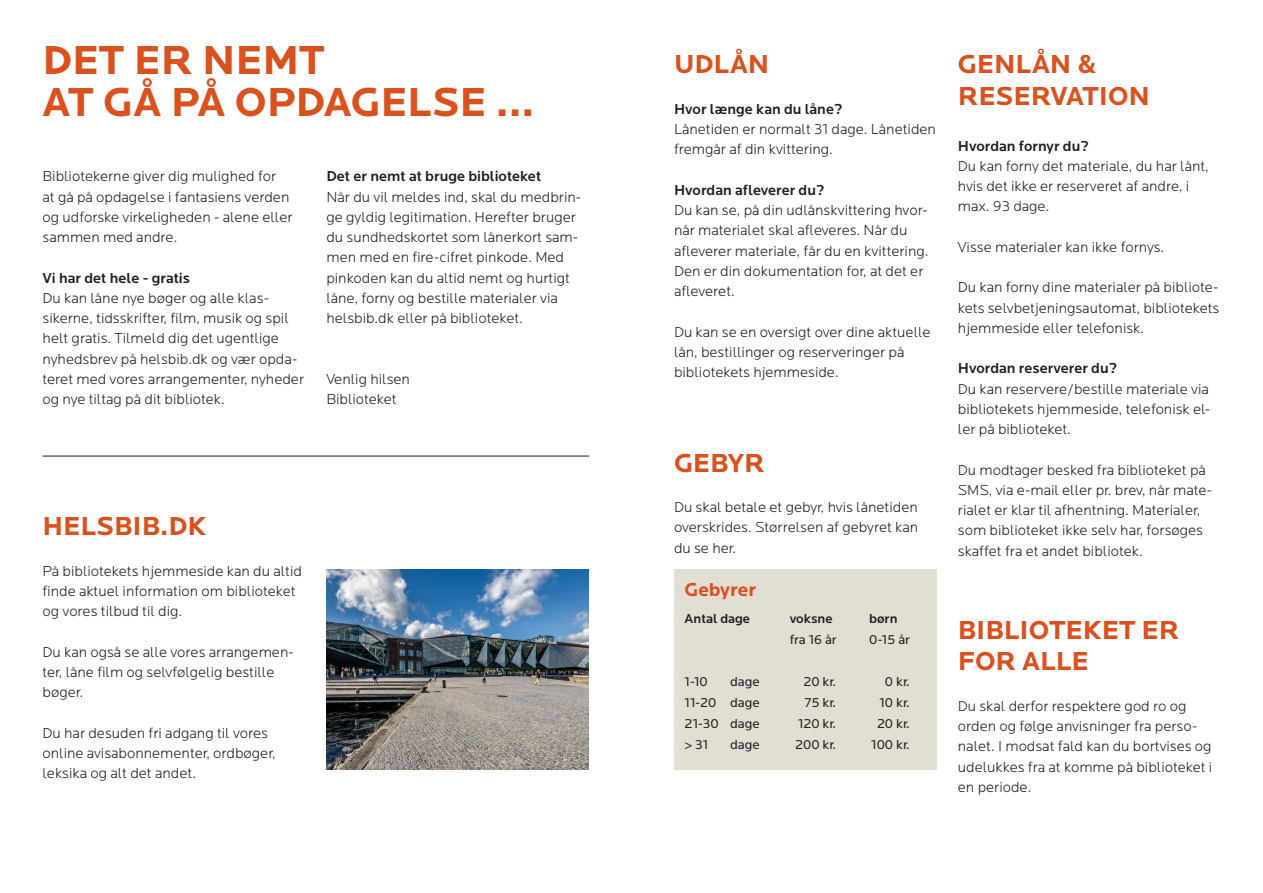
<style>
.page{position:relative;width:1263px;height:893px;background:#fff}
.page>*{position:absolute;margin:0;border:0;box-sizing:border-box;transform-origin:0 0}
.Overskrift_lille{font:700 42px "Locator";color:#da511d}
.t1{font:700 27px/31.5px "Locator";color:#da511d}
.t2{font:700 19.5px "Locator";color:#da511d}
.t3{font:300 15px/20.2px "Locator";color:#231f20}
.t4{font:500 15px "Locator";color:#231f20}
.t5{font:13.5px "Locator";color:#231f20}
.t6{font:500 13.5px "Locator";color:#231f20}
</style>
<div class="page">
<div style="left:674px;top:569px;width:262px;height:200px;background:#e3ded4"></div>
<hr style="left:43px;top:456px;width:546px;height:1px;background:#231f20">
<img style="left:326px;top:569px;width:263px;height:200px">
<p class="Overskrift_lille" style="left:43px;top:36px;width:284px">DET ER NEMT</p>
<p class="Overskrift_lille" style="left:43px;top:78px;width:493px">AT GÅ PÅ OPDAGELSE ...</p>
<p class="t3" style="left:43px;top:167px;width:252px">Bibliotekerne giver dig mulighed for<br>at gå på opdagelse i fantasiens verden og udforske virkeligheden - alene eller sammen med andre.</p>
<p class="t4" style="left:43px;top:269px;width:149px">Vi har det hele - gratis</p>
<p class="t3" style="left:43px;top:288px;width:263px">Du kan låne nye bøger og alle klas&shy;sikerne, tidsskrifter, film, musik og spil helt gratis. Tilmeld dig det ugentlige nyhedsbrev på helsbib.dk og vær opda&shy;teret med vores arrangementer, nyheder og nye tiltag på dit bibliotek.</p>
<p class="t4" style="left:326px;top:168px;width:216px">Det er nemt at bruge biblioteket</p>
<p class="t3" style="left:326px;top:187px;width:256px">Når du vil meldes ind, skal du medbrin&shy;ge gyldig legitimation. Herefter bruger du sundhedskortet som lånerkort sam&shy;men med en fire-cifret pinkode. Med pinkoden kan du altid nemt og hurtigt låne, forny og bestille materialer via helsbib.dk eller på biblioteket.</p>
<p class="t3" style="left:326px;top:369px;width:85px">Venlig hilsen</p>
<p class="t3" style="left:326px;top:389px;width:72px">Biblioteket</p>
<p class="t1" style="left:43px;top:511px;width:166px">HELSBIB.DK</p>
<p class="t3" style="left:43px;top:561px;width:261px">På bibliotekets hjemmeside kan du altid finde aktuel information om biblioteket og vores tilbud til dig.</p>
<p class="t3" style="left:43px;top:642px;width:253px">Du kan også se alle vores arrangemen&shy;ter, låne film og selvfølgelig bestille bøger.</p>
<p class="t3" style="left:43px;top:723px;width:235px">Du har desuden fri adgang til vores online avisabonnementer, ordbøger, leksika og alt det andet.</p>
<p class="t1" style="left:674px;top:49px;width:97px">UDLÅN</p>
<p class="t4" style="left:674px;top:101px;width:170px">Hvor længe kan du låne?</p>
<p class="t3" style="left:674px;top:120px;width:264px">Lånetiden er normalt 31 dage. Lånetiden fremgår af din kvittering.</p>
<p class="t4" style="left:674px;top:182px;width:152px">Hvordan afleverer du?</p>
<p class="t3" style="left:674px;top:201px;width:256px">Du kan se, på din udlånskvittering hvor&shy;når materialet skal afleveres. Når du afleverer materiale, får du en kvittering.<br>Den er din dokumentation for, at det er afleveret.</p>
<p class="t3" style="left:674px;top:322px;width:258px">Du kan se en oversigt over dine aktuelle lån, bestillinger og reserveringer på bibliotekets hjemmeside.</p>
<p class="t1" style="left:674px;top:448px;width:92px">GEBYR</p>
<p class="t3" style="left:674px;top:498px;width:246px;text-align:justify">Du skal betale et gebyr, hvis lånetiden overskrides. Størrelsen af gebyret kan du se her.</p>
<p class="t2" style="left:685px;top:578px;width:73px">Gebyrer</p>
<p class="t6" style="left:685px;top:611px;width:67px">Antal dage</p>
<p class="t6" style="left:790px;top:611px;width:45px">voksne</p>
<p class="t6" style="left:869px;top:611px;width:30px">børn</p>
<p class="t5" style="left:790px;top:632px;width:49px">fra 16 år</p>
<p class="t5" style="left:869px;top:632px;width:42px">0-15 år</p>
<p class="t5" style="left:685px;top:674px;width:25px">1-10</p>
<p class="t5" style="left:730px;top:674px;width:31px">dage</p>
<p class="t5" style="left:803px;top:674px;width:34px">20 kr.</p>
<p class="t5" style="left:885px;top:674px;width:26px">0 kr.</p>
<p class="t5" style="left:685px;top:695px;width:77px">11-20 dage</p>
<p class="t5" style="left:804px;top:695px;width:33px">75 kr.</p>
<p class="t5" style="left:879px;top:695px;width:32px">10 kr.</p>
<p class="t5" style="left:685px;top:716px;width:77px">21-30 dage</p>
<p class="t5" style="left:798px;top:716px;width:40px">120 kr.</p>
<p class="t5" style="left:877px;top:716px;width:34px">20 kr.</p>
<p class="t5" style="left:685px;top:737px;width:25px">&gt; 31</p>
<p class="t5" style="left:730px;top:737px;width:31px">dage</p>
<p class="t5" style="left:795px;top:737px;width:42px">200 kr.</p>
<p class="t5" style="left:871px;top:737px;width:40px">100 kr.</p>
<p class="t1" style="left:958px;top:49px;width:141px">GENLÅN &amp;</p>
<p class="t1" style="left:958px;top:81px;width:194px">RESERVATION</p>
<p class="t4" style="left:958px;top:137px;width:132px">Hvordan fornyr du?</p>
<p class="t3" style="left:958px;top:156px;width:252px">Du kan forny det materiale, du har lånt, hvis det ikke er reserveret af andre, i max. 93 dage.</p>
<p class="t3" style="left:958px;top:237px;width:208px">Visse materialer kan ikke fornys.</p>
<p class="t3" style="left:958px;top:278px;width:263px;text-align:justify">Du kan forny dine materialer på bibliote&shy;kets selvbetjeningsautomat, bibliotekets hjemmeside eller telefonisk.</p>
<p class="t4" style="left:958px;top:360px;width:161px">Hvordan reserverer du?</p>
<p class="t3" style="left:958px;top:379px;width:254px;text-align:justify">Du kan reservere/bestille materiale via bibliotekets hjemmeside, telefonisk el&shy;ler på biblioteket.</p>
<p class="t3" style="left:958px;top:460px;width:256px">Du modtager besked fra biblioteket på SMS, via e-mail eller pr. brev, når mate&shy;rialet er klar til afhentning. Materialer, som biblioteket ikke selv har, forsøges skaffet fra et andet bibliotek.</p>
<p class="t1" style="left:958px;top:615px;width:223px">BIBLIOTEKET ER<br>FOR ALLE</p>
<p class="t3" style="left:958px;top:696px;width:256px">Du skal derfor respektere god ro og orden og følge anvisninger fra perso&shy;nalet. I modsat fald kan du bortvises og udelukkes fra at komme på biblioteket i en periode.</p>
</div>
